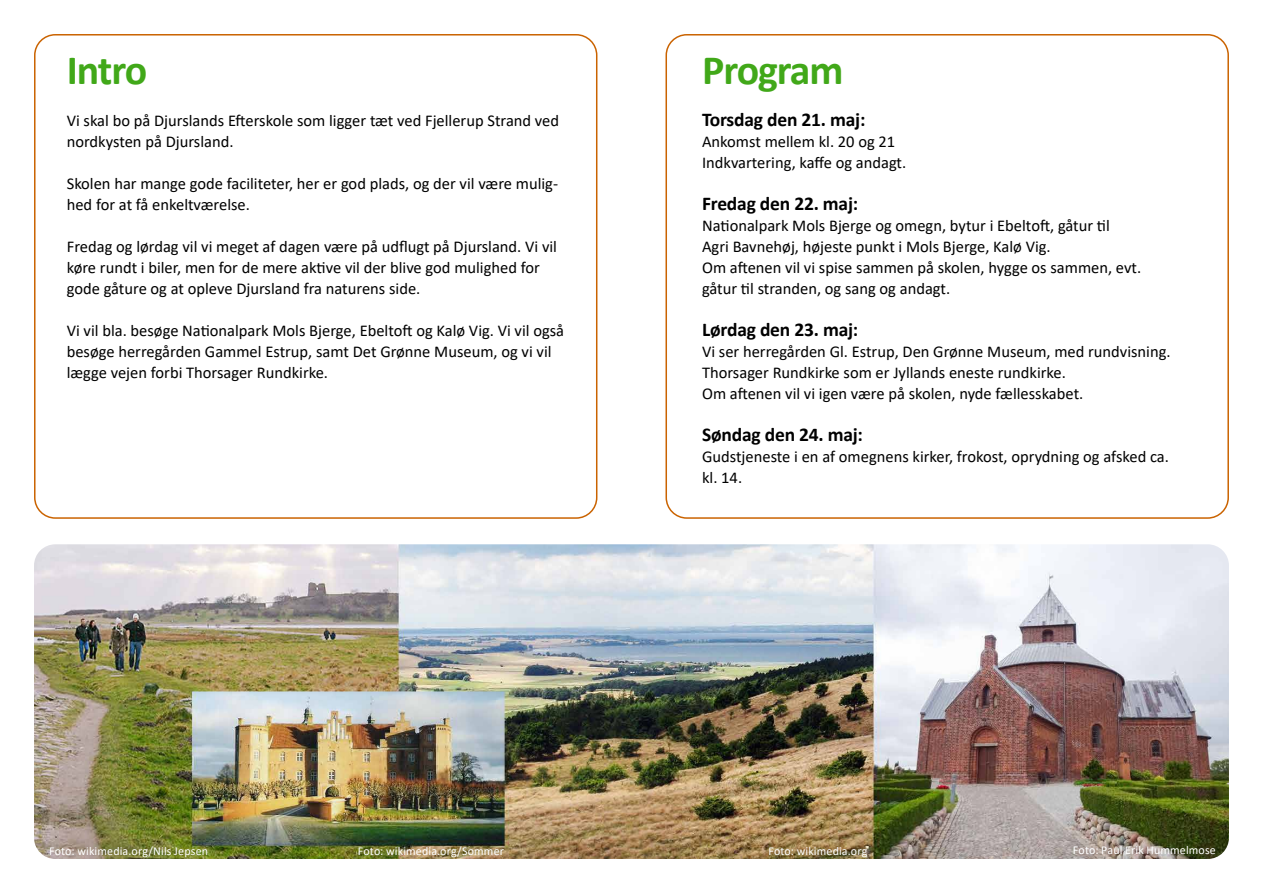
<style>
.page{position:relative;width:1263px;height:893px;background:#fff}
.page>*{position:absolute;margin:0;border:0;box-sizing:border-box;transform-origin:0 0}
.t1{font:700 41.85px "Calibri";letter-spacing:-.025em;color:#41a819}
.t2{font:700 19.5px "Calibri";letter-spacing:-.01em;color:#000}
.t3{font:16.5px/21px "Calibri";color:#000}
.t4{font:12px "Calibri";letter-spacing:.01em;color:#fff}
</style>
<div class="page">
<div style="left:665px;top:34px;width:564px;height:485px;border:2px solid #ca6300;border-radius:21px"></div>
<div style="left:34px;top:34px;width:563px;height:485px;border:2px solid #ca6300;border-radius:21px"></div>
<img style="left:34px;top:544px;width:1195px;height:315px">
<h1 class="t1" style="left:67px;top:40px;width:82px">Intro</h1>
<p class="t3" style="left:67px;top:109px;width:494px">Vi skal bo på Djurslands Efterskole som ligger tæt ved Fjellerup Strand ved nordkysten på Djursland.</p>
<p class="t3" style="left:67px;top:172px;width:493px">Skolen har mange gode faciliteter, her er god plads, og der vil være mulig&shy;hed for at få enkeltværelse.</p>
<p class="t3" style="left:67px;top:235px;width:492px">Fredag og lørdag vil vi meget af dagen være på udflugt på Djursland. Vi vil køre rundt i biler, men for de mere aktive vil der blive god mulighed for gode gåture og at opleve Djursland fra naturens side.</p>
<p class="t3" style="left:67px;top:319px;width:499px">Vi vil bla. besøge Nationalpark Mols Bjerge, Ebeltoft og Kalø Vig. Vi vil også besøge herregården Gammel Estrup, samt Det Grønne Museum, og vi vil lægge vejen forbi Thorsager Rundkirke.</p>
<h1 class="t1" style="left:702px;top:40px;width:143px">Program</h1>
<p class="t2" style="left:702px;top:105px;width:165px">Torsdag den 21. maj:</p>
<p class="t3" style="left:702px;top:130px;width:206px">Ankomst mellem kl. 20 og 21<br>Indkvartering, kaffe og andagt.</p>
<p class="t2" style="left:702px;top:189px;width:158px">Fredag den 22. maj:</p>
<p class="t3" style="left:702px;top:214px;width:441px">Nationalpark Mols Bjerge og omegn, bytur i Ebeltoft, gåtur til<br>Agri Bavnehøj, højeste punkt i Mols Bjerge, Kalø Vig.<br>Om aftenen vil vi spise sammen på skolen, hygge os sammen, evt. gåtur til stranden, og sang og andagt.</p>
<p class="t2" style="left:702px;top:315px;width:158px">Lørdag den 23. maj:</p>
<p class="t3" style="left:702px;top:340px;width:470px">Vi ser herregården Gl. Estrup, Den Grønne Museum, med rundvisning.<br>Thorsager Rundkirke som er Jyllands eneste rundkirke.<br>Om aftenen vil vi igen være på skolen, nyde fællesskabet.</p>
<p class="t2" style="left:702px;top:420px;width:162px">Søndag den 24. maj:</p>
<p class="t3" style="left:702px;top:445px;width:468px">Gudstjeneste i en af omegnens kirker, frokost, oprydning og afsked ca. kl. 14.</p>
<p class="t4" style="left:49px;top:842px;width:160px">Foto: wikimedia.org/Nils Jepsen</p>
<p class="t4" style="left:358px;top:842px;width:148px">Foto: wikimedia.org/Sommer</p>
<p class="t4" style="left:768px;top:842px;width:101px">Foto: wikimedia.org</p>
<p class="t4" style="left:1073px;top:841px;width:145px">Foto: Paul Erik Hummelmose</p>
</div>
